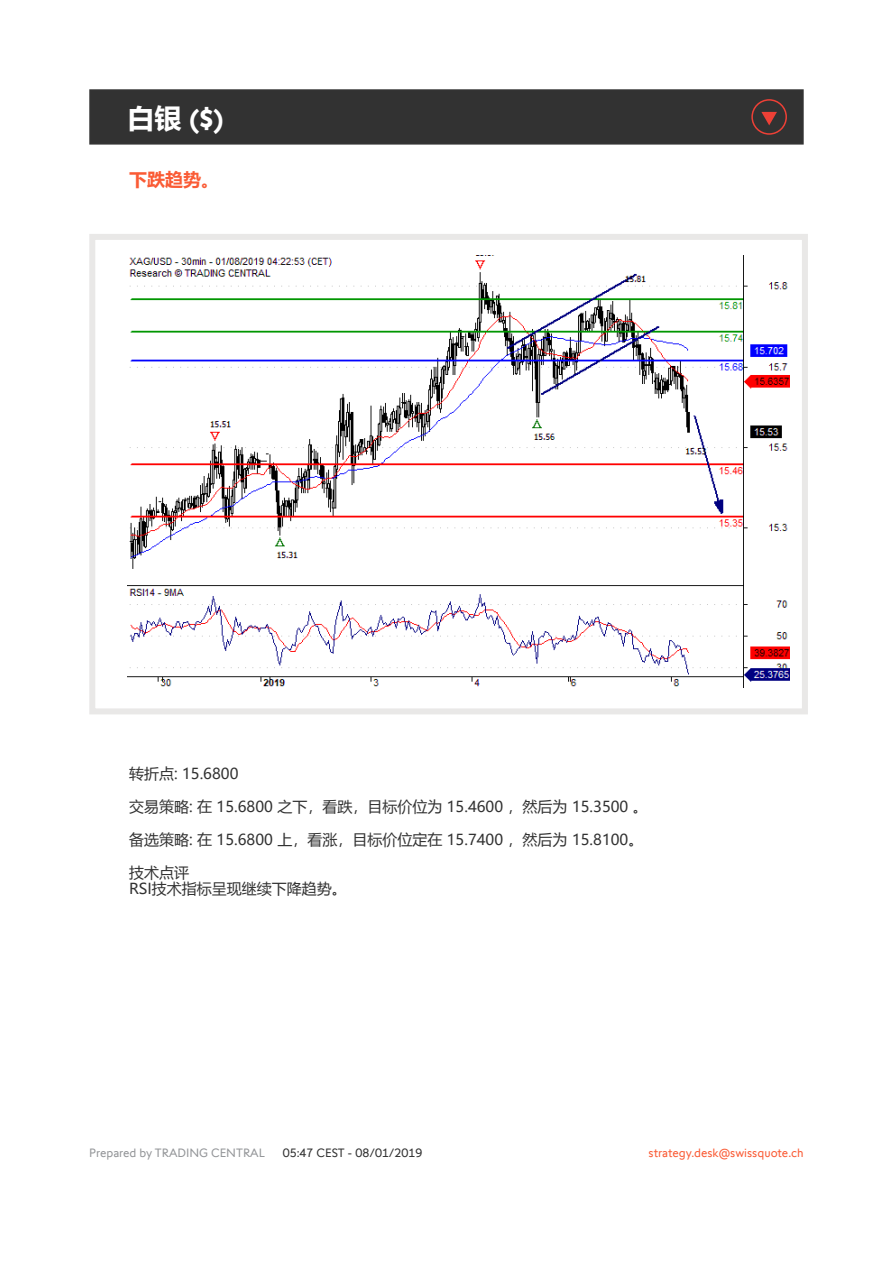
<style>
.page{position:relative;width:893px;height:1263px;background:#fff}
.page>*{position:absolute;margin:0;border:0;box-sizing:border-box;transform-origin:0 0}
.t1{font:700 27px "Swissquote CT";color:#fff}
.t2{font:700 18px "Microsoft Ya Hei UI";color:#fa5b35}
.t3{font:15px/16.5px "Microsoft Ya Hei UI";color:#323232}
.t4{font:12px "Swissquote CT";color:#fa5b35}
.t5{font:12px "Swissquote CT";color:#939598}
.t6{font:12px "Swissquote CT";color:#323232}
.s1{font-family:"Microsoft Ya Hei UI"}
</style>
<div class="page">
<div style="left:89px;top:234px;width:719px;height:480px;border:6px solid #e9e8e7"></div>
<div style="left:89px;top:89px;width:715px;height:56px;background:#323232;border:2px solid #323232"></div>
<img style="left:128px;top:255px;width:661px;height:432px">
<svg style="left:751px;top:99px;width:36px;height:36px"></svg>
<h1 class="t1" style="left:128px;top:102px;width:97px"><span class="s1">白银</span> ($)</h1>
<p class="t2" style="left:129px;top:167px;width:91px">下跌趋势。</p>
<p class="t3" style="left:129px;top:765px;width:111px">转折点: 15.6800</p>
<p class="t3" style="left:129px;top:798px;width:520px">交易策略: 在 15.6800 之下，看跌，目标价位为 15.4600 ，然后为 15.3500 。</p>
<p class="t3" style="left:129px;top:831px;width:516px">备选策略: 在 15.6800 上，看涨，目标价位定在 15.7400 ，然后为 15.8100。</p>
<p class="t3" style="left:129px;top:864px;width:219px">技术点评<br>RSI技术指标呈现继续下降趋势。</p>
<p class="t5" style="left:89px;top:1145px;width:177px">Prepared by TRADING CENTRAL</p>
<p class="t6" style="left:283px;top:1145px;width:141px">05:47 CEST - 08/01/2019</p>
<p class="t4" style="left:649px;top:1145px;width:157px">strategy.desk@swissquote.ch</p>
</div>
